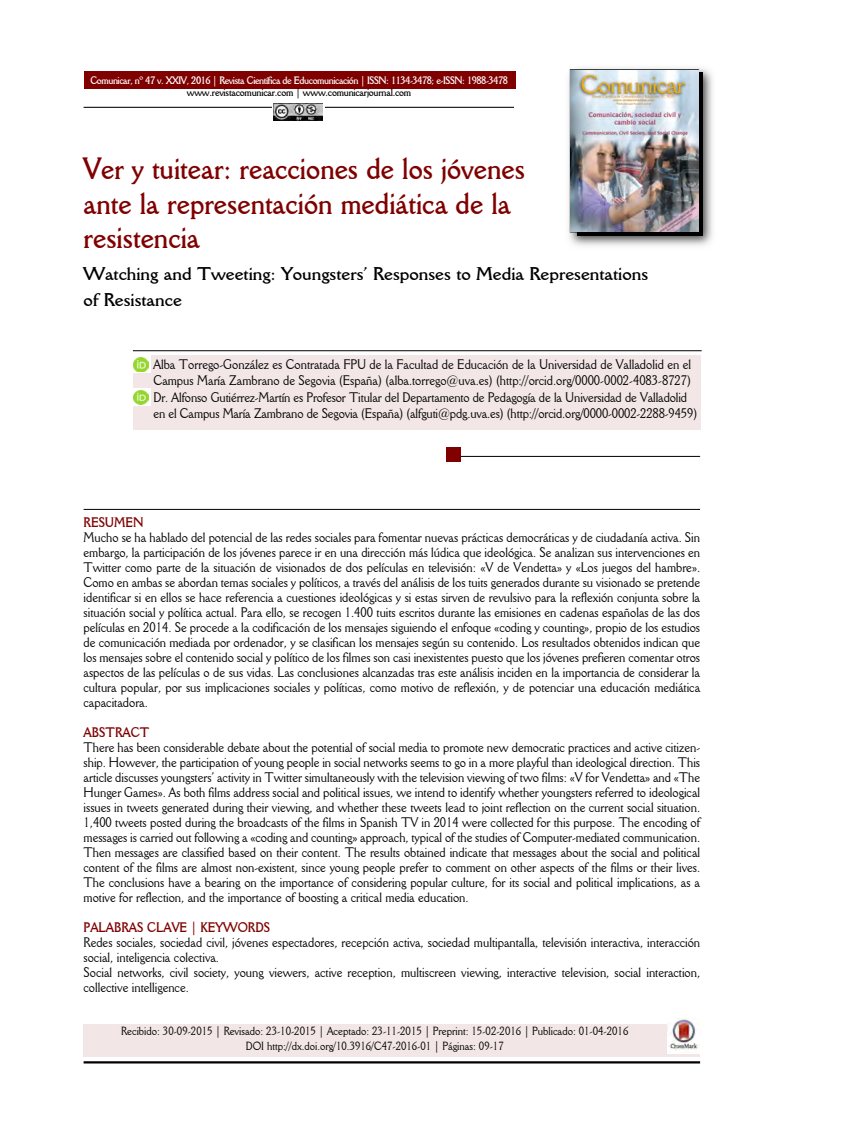
<style>
.page{position:relative;width:849px;height:1127px;background:#fff}
.page>*{position:absolute;margin:0;border:0;box-sizing:border-box;transform-origin:0 0}
.t1{font:700 30px/34.5px "Della Robbia BT";color:#800000;scale:.9 1}
.t2{font:700 18px/26px "Della Robbia BT";color:#000}
.t3{font:13.5px/15px "Della Robbia BT";color:#000;scale:.9 1}
.t4{font:700 13.5px "Della Robbia BT";color:#800000;scale:.9 1}
.t5{font:11.55px/15px "Della Robbia BT";color:#000;text-align:center;scale:.9 1}
.t6{font:700 10.5px "Della Robbia BT";letter-spacing:-.045em;color:#fff;scale:.9 1}
.t7{font:700 10.5px "Della Robbia BT";letter-spacing:-.02em;color:#000;scale:.9 1}
</style>
<div class="page">
<svg style="left:83px;top:106px;width:431px;height:2px"></svg>
<div style="left:84px;top:71px;width:432px;height:17px;background:#800000"></div>
<div style="left:133px;top:356px;width:567px;height:74px;background:#f2e6e6"></div>
<div style="left:84px;top:1024px;width:616px;height:33px;background:#f2e6e6"></div>
<img style="left:568px;top:68px;width:145px;height:178px">
<img style="left:577px;top:73px;width:125px;height:163px">
<img style="left:571px;top:70px;width:127px;height:162px">
<svg style="left:132px;top:350px;width:570px;height:1px"></svg>
<svg style="left:83px;top:508px;width:618px;height:2px"></svg>
<svg style="left:461px;top:455px;width:240px;height:2px"></svg>
<div style="left:668px;top:1018px;width:32px;height:35px;background:#fff"></div>
<img style="left:668px;top:1018px;width:32px;height:32px">
<hr style="left:84px;top:1061px;width:616px;height:2px;background:#000">
<div style="left:446px;top:448px;width:15px;height:14px;background:#800000"></div>
<div style="left:133px;top:355px;width:17px;height:18px;background:#fff"></div>
<img style="left:134px;top:357px;width:15px;height:15px">
<div style="left:133px;top:388px;width:17px;height:18px;background:#fff"></div>
<img style="left:134px;top:390px;width:15px;height:15px">
<div style="left:272px;top:103px;width:53px;height:18px;background:#fff"></div>
<img style="left:273px;top:103px;width:50px;height:18px">
<p class="t6" style="left:90px;top:74px;width:465px">Comunicar, nº 47 v. XXIV, 2016 | Revista Científica de Educomunicación | ISSN: 1134-3478; e-ISSN: 1988-3478</p>
<p class="t7" style="left:187px;top:86px;width:251px">www.revistacomunicar.com | www.comunicarjournal.com</p>
<h1 class="t1" style="left:84px;top:151px;width:492px">Ver y tuitear: reacciones de los jóvenes ante la representación mediática de la resistencia</h1>
<h2 class="t2" style="left:84px;top:260px;width:566px">Watching and Tweeting: Youngsters’ Responses to Media Representations of Resistance</h2>
<p class="t3" style="left:153px;top:356px;width:599px;line-height:15.8px">Alba Torrego-González es Contratada FPU de la Facultad de Educación de la Universidad de Valladolid en el<br>Campus María Zambrano de Segovia (España) (alba.torrego@uva.es) (http://orcid.org/0000-0002-4083-8727)</p>
<p class="t3" style="left:153px;top:390px;width:606px;line-height:15.8px">Dr. Alfonso Gutiérrez-Martín es Profesor Titular del Departamento de Pedagogía de la Universidad de Valladolid en el Campus María Zambrano de Segovia (España) (alfguti@pdg.uva.es) (http://orcid.org/0000-0002-2288-9459)</p>
<p class="t4" style="left:84px;top:514px;width:68px">RESUMEN</p>
<p class="t3" style="left:84px;top:530px;width:687px;text-align:justify">Mucho se ha hablado del potencial de las redes sociales para fomentar nuevas prácticas democráticas y de ciudadanía activa. Sin embargo, la participación de los jóvenes parece ir en una dirección más lúdica que ideológica. Se analizan sus intervenciones en Twitter como parte de la situación de visionados de dos películas en televisión: «V de Vendetta» y «Los juegos del hambre».<br>Como en ambas se abordan temas sociales y políticos, a través del análisis de los tuits generados durante su visionado se pretende identificar si en ellos se hace referencia a cuestiones ideológicas y si estas sirven de revulsivo para la reflexión conjunta sobre la situación social y política actual. Para ello, se recogen 1.400 tuits escritos durante las emisiones en cadenas españolas de las dos películas en 2014. Se procede a la codificación de los mensajes siguiendo el enfoque «coding y counting», propio de los estudios de comunicación mediada por ordenador, y se clasifican los mensajes según su contenido. Los resultados obtenidos indican que los mensajes sobre el contenido social y político de los filmes son casi inexistentes puesto que los jóvenes prefieren comentar otros aspectos de las películas o de sus vidas. Las conclusiones alcanzadas tras este análisis inciden en la importancia de considerar la cultura popular, por sus implicaciones sociales y políticas, como motivo de reflexión, y de potenciar una educación mediática capacitadora.</p>
<p class="t4" style="left:84px;top:724px;width:75px">ABSTRACT</p>
<p class="t3" style="left:84px;top:740px;width:687px;text-align:justify">There has been considerable debate about the potential of social media to promote new democratic practices and active citizen - ship. However, the participation of young people in social networks seems to go in a more playful than ideological direction. This article discusses youngsters’ activity in Twitter simultaneously with the television viewing of two films: «V for Vendetta» and «The Hunger Games». As both films address social and political issues, we intend to identify whether youngsters referred to ideological issues in tweets generated during their viewing, and whether these tweets lead to joint reflection on the current social situation.<br>1,400 tweets posted during the broadcasts of the films in Spanish TV in 2014 were collected for this purpose. The encoding of messages is carried out following a «coding and counting» approach, typical of the studies of Computer-mediated communication.<br>Then messages are classified based on their content. The results obtained indicate that messages about the social and political content of the films are almost non-existent, since young people prefer to comment on other aspects of the films or their lives.<br>The conclusions have a bearing on the importance of considering popular culture, for its social and political implications, as a motive for reflection, and the importance of boosting a critical media education.</p>
<p class="t4" style="left:84px;top:919px;width:209px">PALABRAS CLAVE | KEYWORDS</p>
<p class="t3" style="left:84px;top:935px;width:687px">Redes sociales, sociedad civil, jóvenes espectadores, recepción activa, sociedad multipantalla, televisión interactiva, interacción social, inteligencia colectiva.<br>Social networks, civil society, young viewers, active reception, multiscreen viewing, interactive television, social interaction, collective intelligence.</p>
<p class="t5" style="left:121px;top:1023px;width:565px">Recibido: 30-09-2015 | Revisado: 23-10-2015 | Aceptado: 23-11-2015 | Preprint: 15-02-2016 | Publicado: 01-04-2016<br>DOI http://dx.doi.org/10.3916/C47-2016-01 | Páginas: 09-17</p>
</div>
